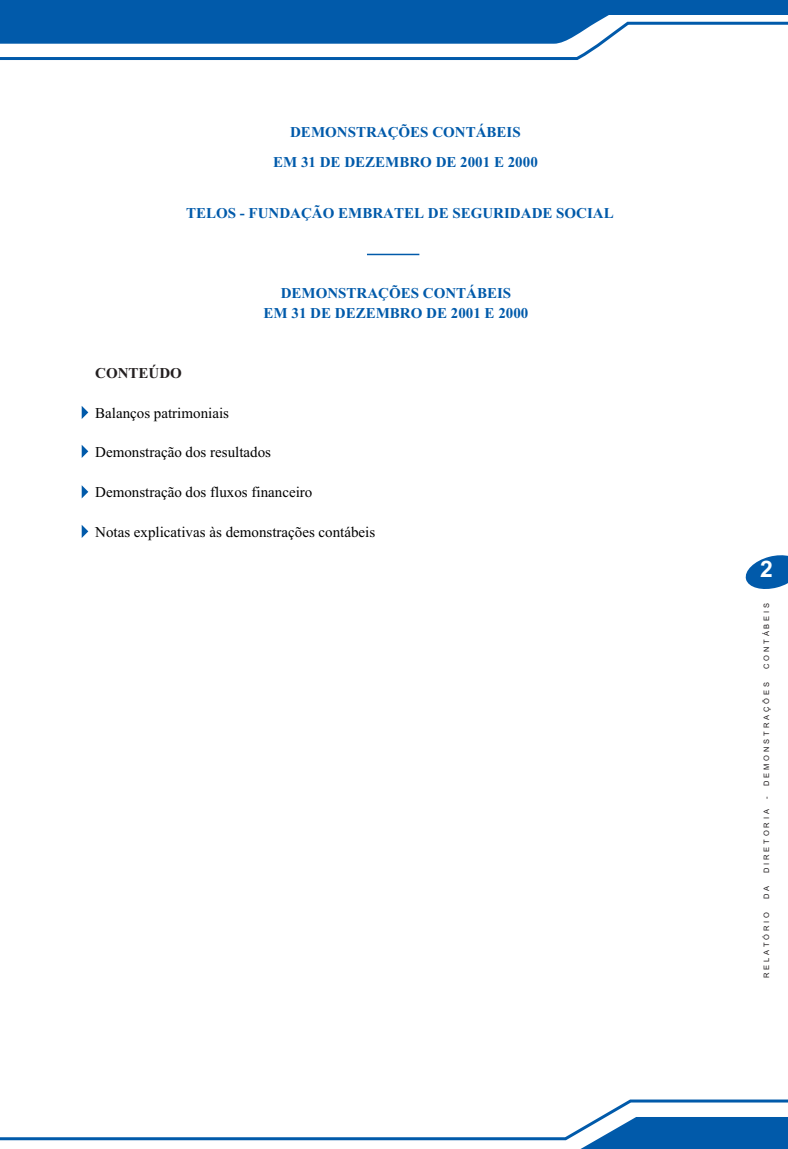
<style>
.page{position:relative;width:788px;height:1149px;background:#fff}
.page>*{position:absolute;margin:0;border:0;box-sizing:border-box;transform-origin:0 0}
.t1{font:700 22.8px "Arial";color:#fff}
.t2{font:700 15px/29.8px "Times New Roman";color:#015aaa;text-align:center}
.t3{font:15px "Times New Roman";color:#000}
.t4{font:700 15px "Times New Roman";color:#231f20}
.t5{font:7.5px "Arial";letter-spacing:.39em;color:#231f20}
</style>
<div class="page">
<svg style="left:745px;top:555px;width:43px;height:34px"></svg>
<svg style="left:82px;top:406px;width:6px;height:13px"></svg>
<svg style="left:82px;top:445px;width:6px;height:13px"></svg>
<svg style="left:82px;top:485px;width:6px;height:13px"></svg>
<svg style="left:82px;top:525px;width:6px;height:13px"></svg>
<hr style="left:367px;top:254px;width:52px;height:1px;background:#015aaa">
<svg style="left:0;top:0;width:788px;height:60px"></svg>
<svg style="left:0;top:1099px;width:788px;height:50px"></svg>
<p class="t2" style="left:273px;top:118px;width:266px">DEMONSTRAÇÕES CONTÁBEIS<br>EM 31 DE DEZEMBRO DE 2001 E 2000</p>
<p class="t2" style="left:186px;top:200px;width:429px">TELOS - FUNDAÇÃO EMBRATEL DE SEGURIDADE SOCIAL</p>
<p class="t2" style="left:263px;top:285px;width:266px;line-height:20px">DEMONSTRAÇÕES CONTÁBEIS<br>EM 31 DE DEZEMBRO DE 2001 E 2000</p>
<p class="t4" style="left:95px;top:368px;width:88px">CONTEÚDO</p>
<p class="t3" style="left:95px;top:407px;width:135px">Balanços patrimoniais</p>
<p class="t3" style="left:95px;top:447px;width:177px">Demonstração dos resultados</p>
<p class="t3" style="left:95px;top:487px;width:219px">Demonstração dos fluxos financeiro</p>
<p class="t3" style="left:95px;top:527px;width:281px">Notas explicativas às demonstrações contábeis</p>
<h1 class="t1" style="left:760px;top:560px;width:14px">2</h1>
<p class="t5" style="left:763px;top:669px;width:68px;rotate:-90deg">CONTÁBEIS</p>
<p class="t5" style="left:763px;top:799px;width:119px;rotate:-90deg">- DEMONSTRAÇÕES</p>
<p class="t5" style="left:763px;top:873px;width:66px;rotate:-90deg">DIRETORIA</p>
<p class="t5" style="left:763px;top:899px;width:15px;rotate:-90deg">D A</p>
<p class="t5" style="left:763px;top:978px;width:68px;rotate:-90deg">RELATÓRIO</p>
</div>
